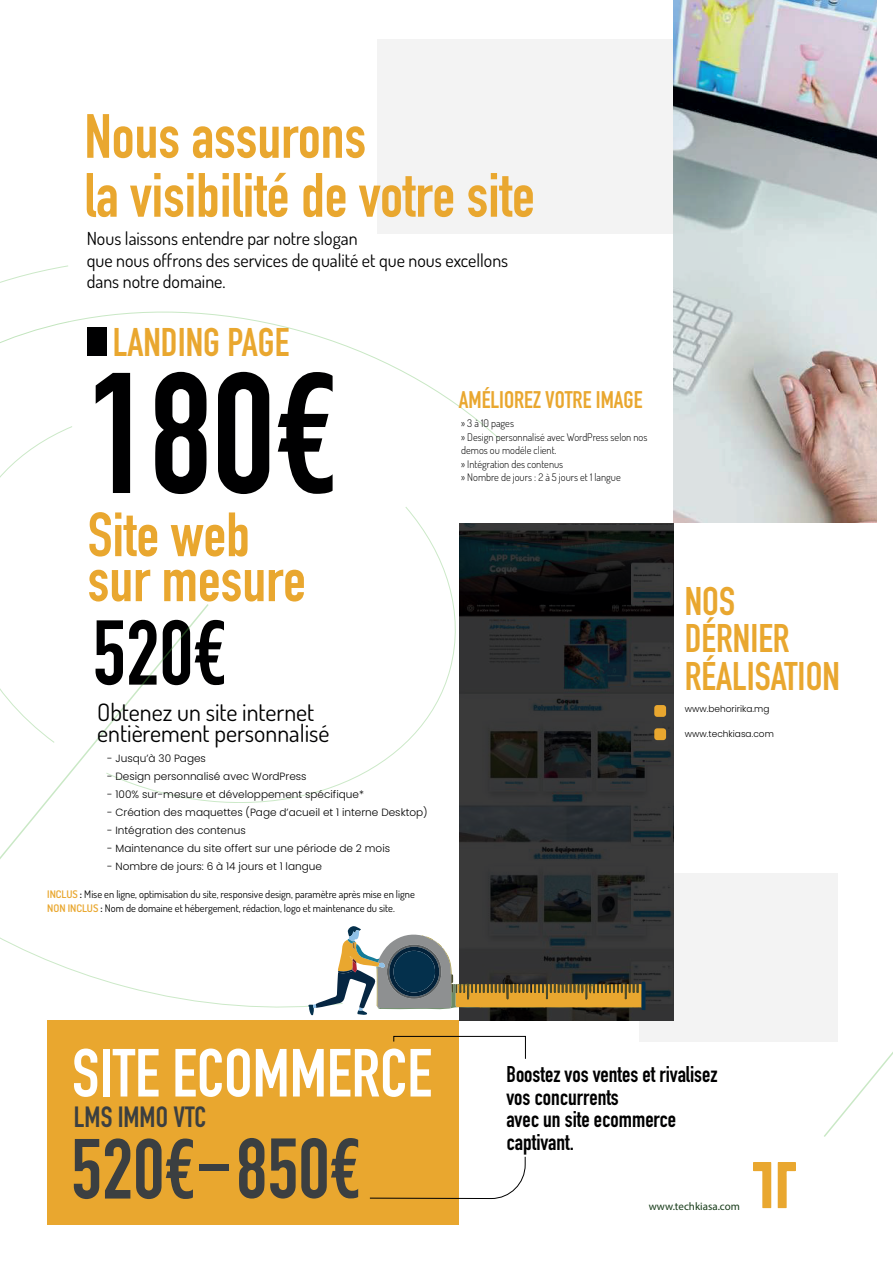
<style>
.page{position:relative;width:893px;height:1263px;background:#fff}
.page>*{position:absolute;margin:0;border:0;box-sizing:border-box;transform-origin:0 0}
.t1{font:700 168.75px "DIN Condensed";color:#000001}
.t2{font:700 90.3px "DIN Condensed";color:#000001}
.t3{font:700 83.7px "DIN Condensed";color:#3b3f41}
.t4{font:700 66.75px "DIN Condensed";color:#fff}
.t5{font:700 61.35px/58.9px "DIN Condensed";color:#e9a72f}
.t6{font:700 39.45px "DIN Condensed";color:#e9a72f}
.t7{font:700 39.3px/37.8px "DIN Condensed";color:#e9a72f}
.t8{font:700 28.8px "DIN Condensed";color:#3b3f41}
.t9{font:24px/21px "Dosis";color:#000001}
.t10{font:700 23.7px "DIN Condensed";color:#e9a72f}
.t11{font:700 22.35px/22.5px "DIN Condensed";color:#000001}
.t12{font:18px/21.6px "Dosis";color:#000001}
.t13{font:10.95px "Myriad Pro";color:#173b19}
.t14{font:300 10.5px "Poppins";color:#000001}
.t15{font:10.5px/13.5px "Dosis";color:#000001}
.t16{font:300 10.5px/13.5px "Dosis";color:#000001}
.t17{font:300 9px "Poppins";color:#000001}
.s1{font-weight:600;color:#e9a72f}
.s2{font-weight:600}
</style>
<div class="page">
<div style="left:640px;top:873px;width:198px;height:168px;background:#f3f3f3"></div>
<img style="left:460px;top:523px;width:214px;height:497px">
<div style="left:377px;top:39px;width:480px;height:194px;background:#f3f3f3"></div>
<svg style="left:824px;top:1041px;width:69px;height:96px"></svg>
<svg style="left:71px;top:312px;width:429px;height:128px"></svg>
<svg style="left:106px;top:507px;width:350px;height:296px"></svg>
<svg style="left:0;top:321px;width:72px;height:422px"></svg>
<div style="left:87px;top:328px;width:19px;height:28px;background:#000001"></div>
<img style="left:674px;top:0;width:203px;height:523px">
<div style="left:47px;top:1020px;width:412px;height:205px;background:#e9a72f"></div>
<svg style="left:308px;top:926px;width:337px;height:89px"></svg>
<div style="left:654px;top:705px;width:12px;height:12px;background:#e9a72f;border-radius:3px"></div>
<div style="left:654px;top:728px;width:12px;height:12px;background:#e9a72f;border-radius:3px"></div>
<svg style="left:393px;top:1036px;width:133px;height:23px"></svg>
<svg style="left:369px;top:1156px;width:157px;height:43px"></svg>
<div style="left:200px;top:1164px;width:29px;height:7px;background:#3b3f41"></div>
<img style="left:753px;top:1163px;width:43px;height:46px">
<h3 class="t5" style="left:85px;top:106px;width:452px">Nous assurons<br>la visibilité de votre site</h3>
<h3 class="t12" style="left:87px;top:227px;width:423px">Nous laissons entendre par notre slogan<br>que nous offrons des services de qualité et que nous excellons dans notre domaine.</h3>
<h3 class="t6" style="left:113px;top:316px;width:178px">LANDING PAGE</h3>
<h1 class="t1" style="left:87px;top:320px;width:253px">180€</h1>
<h3 class="t5" style="left:88px;top:512px;width:220px;line-height:45px">Site web sur mesure</h3>
<h2 class="t2" style="left:92px;top:592px;width:136px">520€</h2>
<h3 class="t9" style="left:97px;top:700px;width:234px">Obtenez un site internet entièrement personnalisé</h3>
<p class="t14" style="left:107px;top:752px;width:100px">- Jusqu’à 30 Pages</p>
<p class="t14" style="left:107px;top:770px;width:201px">- Design personnalisé avec WordPress</p>
<p class="t14" style="left:107px;top:788px;width:258px">- 100% sur-mesure et développement spécifique*</p>
<p class="t14" style="left:107px;top:806px;width:322px">- Création des maquettes (Page d’acueil et 1 interne Desktop)</p>
<p class="t14" style="left:107px;top:824px;width:140px">- Intégration des contenus</p>
<p class="t14" style="left:107px;top:842px;width:284px">- Maintenance du site offert sur une période de 2 mois</p>
<p class="t14" style="left:107px;top:860px;width:216px">- Nombre de jours: 6 à 14 jours et 1 langue</p>
<p class="t15" style="left:47px;top:887px;width:369px"><span class="s1">INCLUS</span> <span class="s2">:</span> Mise en ligne, optimisation du site, responsive design, paramètre après mise en ligne<br><span class="s1">NON INCLUS</span> <span class="s2">:</span> Nom de domaine et hébergement, rédaction, logo et maintenance du site.</p>
<h3 class="t10" style="left:459px;top:384px;width:185px">AMÉLIOREZ VOTRE IMAGE</h3>
<p class="t16" style="left:461px;top:416px;width:188px">» 3 à 10 pages<br>» Design personnalisé avec WordPress selon nos demos ou modéle client.<br>» Intégration des contenus<br>» Nombre de jours : 2 à 5 jours et 1 langue</p>
<h3 class="t7" style="left:685px;top:582px;width:157px">NOS<br>DÉRNIER<br>RÉALISATION</h3>
<p class="t17" style="left:685px;top:703px;width:86px">www.behoririka.mg</p>
<p class="t17" style="left:685px;top:729px;width:90px">www.techkiasa.com</p>
<h3 class="t4" style="left:72px;top:1028px;width:361px">SITE ECOMMERCE</h3>
<h3 class="t8" style="left:74px;top:1098px;width:134px">LMS IMMO VTC</h3>
<h3 class="t3" style="left:71px;top:1113px;width:291px">520€ 850€</h3>
<h3 class="t11" style="left:506px;top:1063px;width:213px">Boostez vos ventes et rivalisez vos concurrents<br>avec un site ecommerce captivant.</h3>
<p class="t13" style="left:649px;top:1199px;width:93px">www.techkiasa.com</p>
</div>
